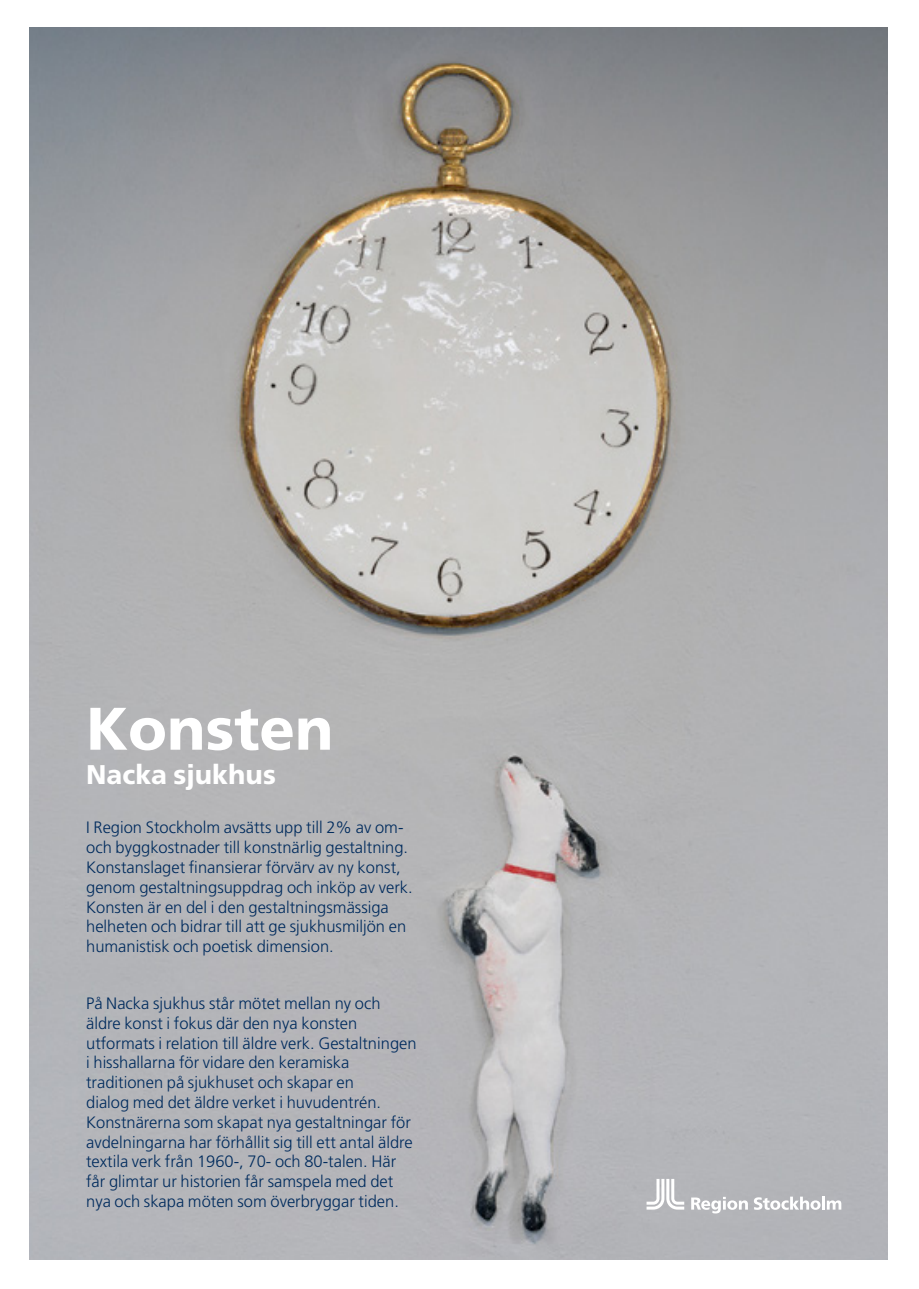
<style>
.page{position:relative;width:919px;height:1289px;background:#fff}
.page>*{position:absolute;margin:0;border:0;box-sizing:border-box;transform-origin:0 0}
.Rubrik_stor_LIGHT_28{font:800 60px "Frutiger SLLOTF";color:#fff}
.Rubrik_stor_LIGHT_28-2{font:800 27px "Frutiger SLLOTF";color:#fff}
.Rubrik_mellan_LIGHT{font:300 16.5px/19.8px "Frutiger SLLOTF";color:#002b5d}
</style>
<div class="page">
<img style="left:30px;top:28px;width:857px;height:1231px">
<svg style="left:646px;top:1178px;width:38px;height:31px"></svg>
<svg style="left:691px;top:1196px;width:56px;height:17px"></svg>
<svg style="left:753px;top:1196px;width:88px;height:13px"></svg>
<p class="Rubrik_stor_LIGHT_28" style="left:86px;top:693px;width:249px">Konsten</p>
<p class="Rubrik_stor_LIGHT_28-2" style="left:86px;top:758px;width:191px">Nacka sjukhus</p>
<p class="Rubrik_mellan_LIGHT" style="left:86px;top:818px;width:328px">I Region Stockholm avsätts upp till 2% av om&shy;och byggkostnader till konstnärlig gestaltning.<br>Konstanslaget finansierar förvärv av ny konst, genom gestaltningsuppdrag och inköp av verk.<br>Konsten är en del i den gestaltningsmässiga helheten och bidrar till att ge sjukhusmiljön en humanistisk och poetisk dimension.</p>
<p class="Rubrik_mellan_LIGHT" style="left:86px;top:993px;width:332px">På Nacka sjukhus står mötet mellan ny och äldre konst i fokus där den nya konsten utformats i relation till äldre verk. Gestaltningen i hisshallarna för vidare den keramiska traditionen på sjukhuset och skapar en<br>dialog med det äldre verket i huvudentrén.<br>Konstnärerna som skapat nya gestaltningar för avdelningarna har förhållit sig till ett antal äldre textila verk från 1960-, 70- och 80-talen. Här får glimtar ur historien får samspela med det nya och skapa möten som överbryggar tiden.</p>
</div>
